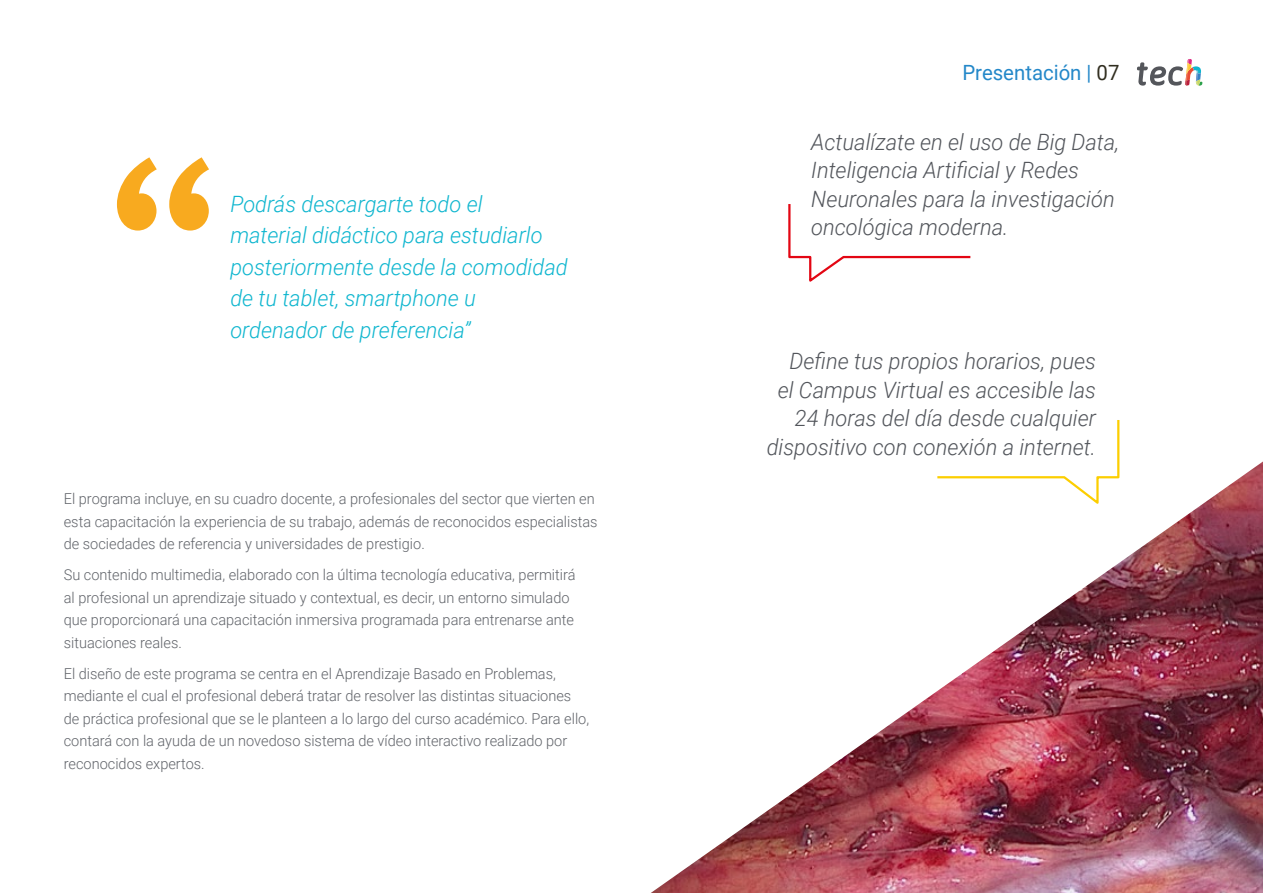
<style>
.page{position:relative;width:1263px;height:893px;background:#fff}
.page>*{position:absolute;margin:0;border:0;box-sizing:border-box;transform-origin:0 0}
.t1{font:italic 300 22.5px/28.5px "Roboto";color:#52555b;text-align:right}
.t2{font:italic 300 22.5px/31.5px "Roboto";color:#0fb6cf}
.t3{font:21px "Roboto";color:#2488c9}
.t4{font:300 15px/22.5px "Roboto";color:#61646a}
.s1{color:#312e20}
</style>
<div class="page">
<svg style="left:1117px;top:420px;width:3px;height:41px"></svg>
<svg style="left:788px;top:204px;width:183px;height:78px"></svg>
<svg style="left:117px;top:157px;width:92px;height:74px"></svg>
<img style="left:651px;top:461px;width:612px;height:432px">
<svg style="left:1137px;top:59px;width:65px;height:27px"></svg>
<h1 class="t2" style="left:230px;top:187px;width:339px">Podrás descargarte todo el<br>material didáctico para estudiarlo posteriormente desde la comodidad de tu tablet, smartphone u ordenador de preferencia”</h1>
<p class="t4" style="left:64px;top:487px;width:535px">El programa incluye, en su cuadro docente, a profesionales del sector que vierten en esta capacitación la experiencia de su trabajo, además de reconocidos especialistas de sociedades de referencia y universidades de prestigio.</p>
<p class="t4" style="left:64px;top:563px;width:513px">Su contenido multimedia, elaborado con la última tecnología educativa, permitirá al profesional un aprendizaje situado y contextual, es decir, un entorno simulado que proporcionará una capacitación inmersiva programada para entrenarse ante situaciones reales.</p>
<p class="t4" style="left:64px;top:662px;width:527px">El diseño de este programa se centra en el Aprendizaje Basado en Problemas, mediante el cual el profesional deberá tratar de resolver las distintas situaciones de práctica profesional que se le planteen a lo largo del curso académico. Para ello, contará con la ayuda de un novedoso sistema de vídeo interactivo realizado por reconocidos expertos.</p>
<h2 class="t3" style="left:962px;top:57px;width:159px">Presentación | <span class="s1">07</span></h2>
<h1 class="t1" style="left:811px;top:127px;width:310px;text-align:left">Actualízate en el uso de Big Data,<br>Inteligencia Artificial y Redes<br>Neuronales para la investigación oncológica moderna.</h1>
<h1 class="t1" style="left:767px;top:346px;width:331px">Define tus propios horarios, pues<br>el Campus Virtual es accesible las 24 horas del día desde cualquier dispositivo con conexión a internet.</h1>
</div>
